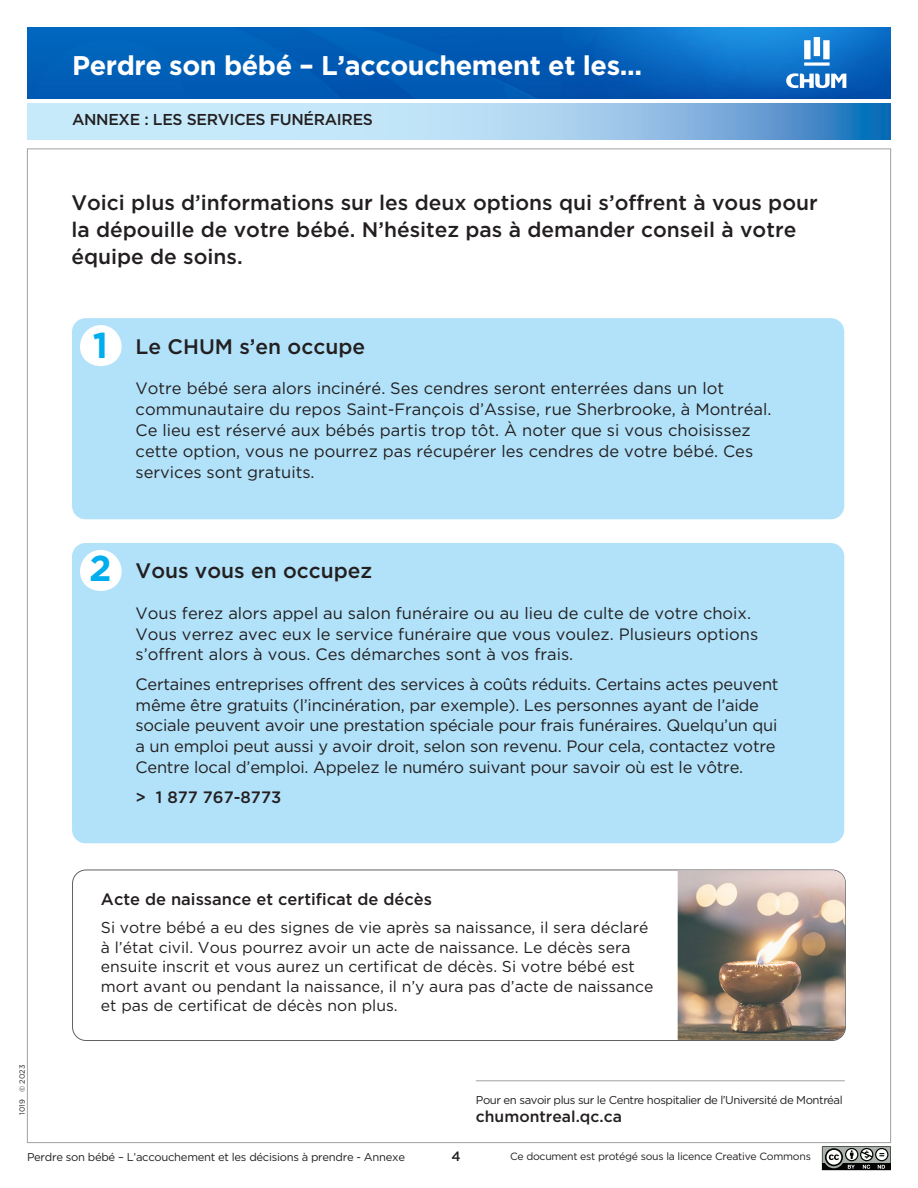
<style>
.page{position:relative;width:918px;height:1188px;background:#fff}
.page>*{position:absolute;margin:0;border:0;box-sizing:border-box;transform-origin:0 0}
.t1{font:700 36px "Gotham";color:#00aeef}
.t2{font:700 27px "Gotham";letter-spacing:-.015em;color:#fff}
.t3{font:500 21px/27px "Gotham";color:#231f20}
.t4{font:16.5px/20.7px "Gotham";color:#231f20}
.t5{font:500 16.5px "Gotham";color:#231f20}
.t6{font:15.75px/19.5px "Gotham";color:#231f20}
.t7{font:500 15.75px "Gotham";letter-spacing:-.02em;color:#231f20}
.t8{font:500 15.75px "Gotham";color:#231f20}
.t9{font:500 13.5px "Gotham";color:#231f20}
.t10{font:11.4px "Gotham";letter-spacing:-.04em;color:#231f20}
.t11{font:11.25px "Gotham";letter-spacing:-.025em;color:#231f20}
.t12{font:10.5px "Gotham";letter-spacing:-.025em;color:#231f20}
.t13{font:7.5px "Gotham";color:#231f20}
</style>
<div class="page">
<img style="left:27px;top:27px;width:864px;height:72px">
<svg style="left:27px;top:104px;width:864px;height:36px;background:#a0cceb"></svg>
<svg style="left:804px;top:37px;width:26px;height:29px"></svg>
<svg style="left:786px;top:73px;width:60px;height:15px"></svg>
<div style="left:72px;top:318px;width:772px;height:201px;background:#b1e2f9;border-radius:14px"></div>
<div style="left:72px;top:543px;width:772px;height:300px;background:#b1e2f9;border-radius:14px"></div>
<div style="left:80px;top:325px;width:42px;height:41px;background:#fff;border-radius:50%"></div>
<div style="left:80px;top:550px;width:42px;height:41px;background:#fff;border-radius:50%"></div>
<div style="left:72px;top:869px;width:774px;height:172px;border:1px solid #616164;border-radius:14px"></div>
<hr style="left:476px;top:1080px;width:369px;height:1px;background:#a0a1a5">
<svg style="left:822px;top:1146px;width:69px;height:24px;background:#747774"></svg>
<img style="left:678px;top:870px;width:167px;height:170px">
<h2 class="t2" style="left:72px;top:49px;width:572px">Perdre son bébé – L’accouchement et les...</h2>
<p class="t7" style="left:72px;top:109px;width:302px">ANNEXE : LES SERVICES FUNÉRAIRES</p>
<p class="t3" style="left:71px;top:189px;width:748px">Voici plus d’informations sur les deux options qui s’offrent à vous pour la dépouille de votre bébé. N’hésitez pas à demander conseil à votre équipe de soins.</p>
<h1 class="t1" style="left:93px;top:323px;width:17px">1</h1>
<p class="t3" style="left:136px;top:332px;width:231px">Le CHUM s’en occupe</p>
<p class="t4" style="left:136px;top:378px;width:637px">Votre bébé sera alors incinéré. Ses cendres seront enterrées dans un lot communautaire du repos Saint-François d’Assise, rue Sherbrooke, à Montréal.<br>Ce lieu est réservé aux bébés partis trop tôt. À noter que si vous choisissez cette option, vous ne pourrez pas récupérer les cendres de votre bébé. Ces services sont gratuits.</p>
<h1 class="t1" style="left:89px;top:547px;width:24px">2</h1>
<p class="t3" style="left:136px;top:557px;width:238px">Vous vous en occupez</p>
<p class="t4" style="left:136px;top:603px;width:624px">Vous ferez alors appel au salon funéraire ou au lieu de culte de votre choix.<br>Vous verrez avec eux le service funéraire que vous voulez. Plusieurs options s’offrent alors à vous. Ces démarches sont à vos frais.</p>
<p class="t4" style="left:136px;top:674px;width:644px">Certaines entreprises offrent des services à coûts réduits. Certains actes peuvent même être gratuits (l’incinération, par exemple). Les personnes ayant de l’aide sociale peuvent avoir une prestation spéciale pour frais funéraires. Quelqu’un qui a un emploi peut aussi y avoir droit, selon son revenu. Pour cela, contactez votre Centre local d’emploi. Appelez le numéro suivant pour savoir où est le vôtre.</p>
<p class="t5" style="left:136px;top:786px;width:147px">&gt; 1 877 767-8773</p>
<p class="t5" style="left:101px;top:888px;width:333px">Acte de naissance et certificat de décès</p>
<p class="t6" style="left:101px;top:918px;width:554px">Si votre bébé a eu des signes de vie après sa naissance, il sera déclaré à l’état civil. Vous pourrez avoir un acte de naissance. Le décès sera ensuite inscrit et vous aurez un certificat de décès. Si votre bébé est mort avant ou pendant la naissance, il n’y aura pas d’acte de naissance et pas de certificat de décès non plus.</p>
<p class="t13" style="left:18px;top:1115px;width:51px;rotate:-90deg">1019 © 2023</p>
<p class="t11" style="left:27px;top:1150px;width:380px">Perdre son bébé – L’accouchement et les décisions à prendre - Annexe</p>
<p class="t9" style="left:451px;top:1147px;width:11px">4</p>
<p class="t10" style="left:476px;top:1093px;width:368px">Pour en savoir plus sur le Centre hospitalier de l’Université de Montréal</p>
<p class="t8" style="left:476px;top:1106px;width:148px">chumontreal.qc.ca</p>
<p class="t12" style="left:510px;top:1150px;width:302px">Ce document est protégé sous la licence Creative Commons</p>
</div>
